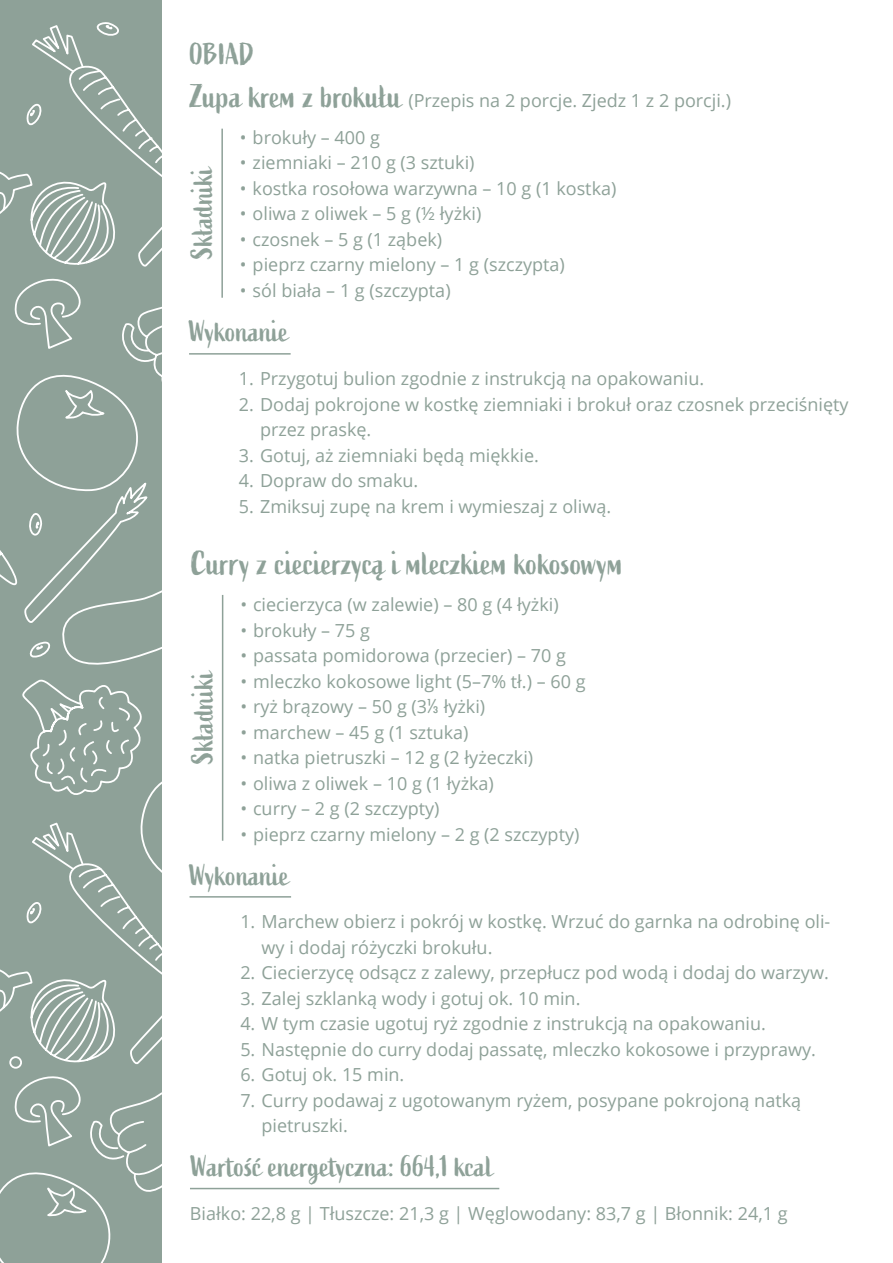
<style>
.page{position:relative;width:893px;height:1263px;background:#fff}
.page>*{position:absolute;margin:0;border:0;box-sizing:border-box;transform-origin:0 0}
.t1{font:33px "Active";color:#8ea198}
.t2{font:30px "Active";color:#8ea198}
.t3{font:18px/25.5px "Open Sans";color:#8ea198}
.s1{font-family:"Active";font-size:33px}
.s2{font-family:"Avory IPE"}
</style>
<div class="page">
<svg style="left:0;top:2px;width:162px;height:1261px;background:#95a69e"></svg>
<hr style="left:221px;top:129px;width:2px;height:169px;background:#8ea198">
<hr style="left:189px;top:353px;width:102px;height:2px;background:#8ea198">
<hr style="left:222px;top:595px;width:1px;height:246px;background:#8ea198">
<hr style="left:190px;top:896px;width:101px;height:2px;background:#8ea198">
<hr style="left:190px;top:1188px;width:309px;height:1px;background:#8ea198">
<h2 class="t2" style="left:190px;top:37px;width:66px">OBIAD</h2>
<p class="t3" style="left:190px;top:88px;width:543px"><span class="s1">Zupa krem z brokułu</span> (Przepis na 2 porcje. Zjedz 1 z 2 porcji.)</p>
<h2 class="t2" style="left:185px;top:259px;width:96px;rotate:-90deg">Składniki</h2>
<p class="t3" style="left:240px;top:124px;width:142px">• brokuły – 400 g</p>
<p class="t3" style="left:240px;top:149px;width:236px">• ziemniaki – 210 g (3 sztuki)</p>
<p class="t3" style="left:240px;top:175px;width:378px">• kostka rosołowa warzywna – 10 g (1 kostka)</p>
<p class="t3" style="left:240px;top:200px;width:243px">• oliwa z oliwek – 5 g (½ łyżki)</p>
<p class="t3" style="left:240px;top:226px;width:204px">• czosnek – 5 g (1 ząbek)</p>
<p class="t3" style="left:240px;top:251px;width:327px">• pieprz czarny mielony – 1 g (szczypta)</p>
<p class="t3" style="left:240px;top:277px;width:212px">• sól biała – 1 g (szczypta)</p>
<h2 class="t2" style="left:189px;top:315px;width:101px">Wykonanie</h2>
<p class="t3" style="left:239px;top:366px;width:467px">1. Przygotuj bulion zgodnie z instrukcją na opakowaniu.</p>
<p class="t3" style="left:260px;top:391px;width:590px;text-indent:-21px">2. Dodaj pokrojone w kostkę ziemniaki i brokuł oraz czosnek przeciśnięty przez praskę.</p>
<p class="t3" style="left:239px;top:442px;width:302px">3. Gotuj, aż ziemniaki będą miękkie.</p>
<p class="t3" style="left:239px;top:468px;width:181px">4. Dopraw do smaku.</p>
<p class="t3" style="left:239px;top:493px;width:374px">5. Zmiksuj zupę na krem i wymieszaj z oliwą.</p>
<h1 class="t1" style="left:191px;top:544px;width:434px">Curry z ciecierzycą i mleczkiem kokosowym</h1>
<h2 class="t2" style="left:185px;top:764px;width:96px;rotate:-90deg">Składniki</h2>
<p class="t3" style="left:240px;top:591px;width:320px">• ciecierzyca (w zalewie) – 80 g (4 łyżki)</p>
<p class="t3" style="left:240px;top:617px;width:131px">• brokuły – 75 g</p>
<p class="t3" style="left:240px;top:642px;width:327px">• passata pomidorowa (przecier) – 70 g</p>
<p class="t3" style="left:240px;top:668px;width:347px">• mleczko kokosowe light (5–7% tł.) – 60 g</p>
<p class="t3" style="left:240px;top:693px;width:246px">• ryż brązowy – 50 g (3<span class="s2">⅓</span> łyżki)</p>
<p class="t3" style="left:240px;top:719px;width:230px">• marchew – 45 g (1 sztuka)</p>
<p class="t3" style="left:240px;top:744px;width:294px">• natka pietruszki – 12 g (2 łyżeczki)</p>
<p class="t3" style="left:240px;top:770px;width:255px">• oliwa z oliwek – 10 g (1 łyżka)</p>
<p class="t3" style="left:240px;top:795px;width:201px">• curry – 2 g (2 szczypty)</p>
<p class="t3" style="left:240px;top:821px;width:341px">• pieprz czarny mielony – 2 g (2 szczypty)</p>
<h2 class="t2" style="left:190px;top:857px;width:101px">Wykonanie</h2>
<p class="t3" style="left:262px;top:909px;width:570px;text-indent:-21px">1. Marchew obierz i pokrój w kostkę. Wrzuć do garnka na odrobinę oli&shy;wy i dodaj różyczki brokułu.</p>
<p class="t3" style="left:240px;top:960px;width:590px">2. Ciecierzycę odsącz z zalewy, przepłucz pod wodą i dodaj do warzyw.</p>
<p class="t3" style="left:240px;top:985px;width:342px">3. Zalej szklanką wody i gotuj ok. 10 min.</p>
<p class="t3" style="left:240px;top:1011px;width:527px">4. W tym czasie ugotuj ryż zgodnie z instrukcją na opakowaniu.</p>
<p class="t3" style="left:240px;top:1036px;width:577px">5. Następnie do curry dodaj passatę, mleczko kokosowe i przyprawy.</p>
<p class="t3" style="left:240px;top:1062px;width:166px">6. Gotuj ok. 15 min.</p>
<p class="t3" style="left:262px;top:1087px;width:541px;text-indent:-21px">7. Curry podawaj z ugotowanym ryżem, posypane pokrojoną natką pietruszki.</p>
<h2 class="t2" style="left:191px;top:1149px;width:304px">Wartość energetyczna: 664,1 kcal</h2>
<p class="t3" style="left:190px;top:1200px;width:599px">Białko: 22,8 g | Tłuszcze: 21,3 g | Węglowodany: 83,7 g | Błonnik: 24,1 g</p>
</div>
